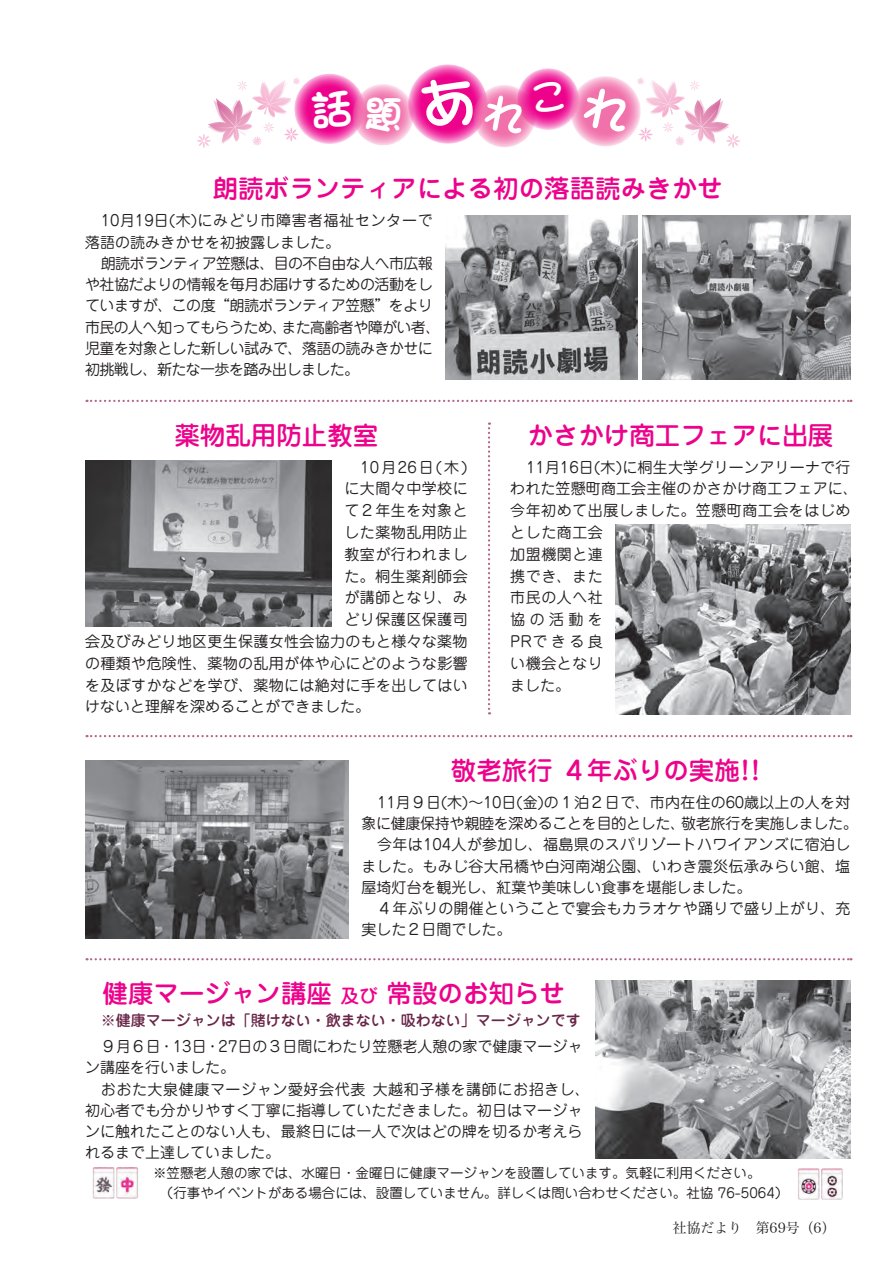
<style>
.page{position:relative;width:893px;height:1263px;background:#fff}
.page>*{position:absolute;margin:0;border:0;box-sizing:border-box;transform-origin:0 0}
.t1{font:500 25.5px "Jun 34 Pro";color:#ed028c}
.t2{font:500 18.75px "Jun 34 Pro";color:#ed028c}
.t3{font:15px/21.3px "Jun 201 Pro";letter-spacing:.005em;color:#231f20}
.t4{font:15px/21.8px "Jun 201 Pro";letter-spacing:.035em;color:#231f20}
.t5{font:15px/21.3px "Jun 201 Pro";letter-spacing:-.04em;color:#231f20}
.t6{font:15px "Jun 201 Pro";letter-spacing:-.035em;color:#231f20}
.t7{font:15px "Jun 201 Pro";letter-spacing:.03em;color:#231f20}
.t8{font:15px "Jun 201 Pro";letter-spacing:.025em;color:#231f20}
.t9{font:500 15px "Jun 34 Pro";color:#692648}
.t10{font:15px "Jun 201 Pro";letter-spacing:-.02em;color:#231f20}
.t11{font:15px "Jun 201 Pro";letter-spacing:.04em;color:#231f20}
.t12{font:13.8px "Hira Min Pro W3";color:#231f20}
.t13{font:13.5px/19.2px "Jun 201 Pro";color:#231f20}
</style>
<div class="page">
<svg style="left:87px;top:400px;width:764px;height:2px"></svg>
<svg style="left:87px;top:735px;width:764px;height:2px"></svg>
<svg style="left:87px;top:958px;width:764px;height:2px"></svg>
<img style="left:85px;top:461px;width:247px;height:166px">
<img style="left:616px;top:525px;width:234px;height:190px">
<svg style="left:488px;top:422px;width:2px;height:292px"></svg>
<img style="left:446px;top:215px;width:191px;height:164px">
<img style="left:85px;top:760px;width:264px;height:178px">
<img style="left:595px;top:980px;width:255px;height:178px">
<img style="left:642px;top:215px;width:208px;height:164px">
<img style="left:92px;top:1167px;width:47px;height:32px">
<img style="left:797px;top:1168px;width:46px;height:32px">
<svg style="left:197px;top:64px;width:543px;height:84px"></svg>
<h1 class="t1" style="left:213px;top:169px;width:511px">朗読ボランティアによる初の落語読みきかせ</h1>
<p class="t3" style="left:85px;top:208px;width:349px;text-indent:16px">10月19日木( )にみどり市障害者福祉センターで落語の読みきかせを初披露しました。</p>
<p class="t5" style="left:101px;top:251px;width:334px">朗読ボランティア笠懸は、目の不自由な人へ市広報</p>
<p class="t6" style="left:85px;top:273px;width:349px">や社協だよりの情報を毎月お届けするための活動をし</p>
<p class="t6" style="left:85px;top:294px;width:349px">ていますが、この度“朗読ボランティア笠懸”をより</p>
<p class="t5" style="left:281px;top:315px;width:160px">また高齢者や障がい者、</p>
<p class="t5" style="left:85px;top:315px;width:349px">市民の人へ知ってもらうため、<br>児童を対象とした新しい試みで、落語の読みきかせに初挑戦し、新たな一歩を踏み出しました。</p>
<h1 class="t1" style="left:174px;top:415px;width:205px">薬物乱用防止教室</h1>
<p class="t3" style="left:360px;top:455px;width:109px">10月26日 木( (</p>
<p class="t7" style="left:344px;top:477px;width:125px">に大間々中学校に</p>
<p class="t7" style="left:344px;top:499px;width:125px">て２年生を対象と</p>
<p class="t7" style="left:344px;top:520px;width:125px">した薬物乱用防止</p>
<p class="t7" style="left:344px;top:542px;width:125px">教室が行われまし</p>
<p class="t3" style="left:344px;top:564px;width:125px">た。桐生薬剤師会</p>
<p class="t3" style="left:344px;top:585px;width:125px">が講師となり、み</p>
<p class="t7" style="left:344px;top:607px;width:125px">どり保護区保護司</p>
<p class="t3" style="left:85px;top:629px;width:384px">会及びみどり地区更生保護女性会協力のもと様々な薬物</p>
<p class="t3" style="left:85px;top:651px;width:384px">の種類や危険性、薬物の乱用が体や心にどのような影響</p>
<p class="t3" style="left:85px;top:673px;width:384px">を及ぼすかなどを学び、薬物には絶対に手を出してはい</p>
<p class="t3" style="left:85px;top:694px;width:286px">けないと理解を深めることができました。</p>
<h1 class="t1" style="left:527px;top:415px;width:308px">かさかけ商工フェアに出展</h1>
<p class="t4" style="left:510px;top:454px;width:349px;text-indent:16px">11月16日木( )に桐生大学グリーンアリーナで行われた笠懸町商工会主催のかさかけ商工フェアに、今年初めて出展しました。笠懸町商工会をはじめとした商工会<br>加盟機関と連<br>携でき、また<br>市民の人へ社<br>協の活動を<br>PRできる良<br>い機会となり<br>ました。</p>
<h1 class="t1" style="left:451px;top:750px;width:290px">敬老旅行４年ぶりの実施</h1>
<p class="t3" style="left:681px;top:790px;width:178px;text-indent:-304px">11月９日木( )～10日金( の) １泊２日で、市内在住の60歳以上の人を対敬老旅行を実施しました。</p>
<h1 class="t1" style="left:732px;top:750px;width:38px">!!</h1>
<p class="t10" style="left:361px;top:811px;width:325px">象に健康保持や親睦を深めることを目的とした、</p>
<p class="t8" style="left:377px;top:833px;width:475px">今年は104人が参加し、福島県のスパリゾートハワイアンズに宿泊し</p>
<p class="t3" style="left:361px;top:854px;width:490px">ました。もみじ谷大吊橋や白河南湖公園、いわき震災伝承みらい館、塩</p>
<p class="t3" style="left:361px;top:875px;width:391px">屋埼灯台を観光し、紅葉や美味しい食事を堪能しました。</p>
<p class="t3" style="left:377px;top:896px;width:475px">４年ぶりの開催ということで宴会もカラオケや踊りで盛り上がり、充</p>
<p class="t3" style="left:361px;top:917px;width:151px">実した２日間でした。</p>
<h1 class="t1" style="left:103px;top:973px;width:231px">健康マージャン講座</h1>
<p class="t9" style="left:101px;top:1008px;width:481px">※健康マージャンは「賭けない・飲まない・吸わない」マージャンです</p>
<p class="t3" style="left:101px;top:1034px;width:483px">９月６日・13日・27日の３日間にわたり笠懸老人憩の家で健康マージャ</p>
<p class="t3" style="left:85px;top:1055px;width:151px">ン講座を行いました。</p>
<p class="t11" style="left:373px;top:1077px;width:219px">大越和子様を講師にお招きし、</p>
<h1 class="t1" style="left:387px;top:973px;width:180px">常設のお知らせ</h1>
<p class="t2" style="left:341px;top:981px;width:39px">及び</p>
<p class="t3" style="left:85px;top:1077px;width:499px;text-indent:16px">おおた大泉健康マージャン愛好会代表<br>初心者でも分かりやすく丁寧に指導していただきました。初日はマージャンに触れたことのない人も、最終日には一人で次はどの牌を切るか考えられるまで上達していました。</p>
<p class="t13" style="left:153px;top:1162px;width:637px">※笠懸老人憩の家では、水曜日・金曜日に健康マージャンを設置しています。気軽に利用ください。<br>　（行事やイベントがある場合には、設置していません。詳しくは問い合わせください。社協 76-5064(</p>
<p class="t12" style="left:673px;top:1216px;width:164px">社協だより　第69号 ) (6</p>
</div>
